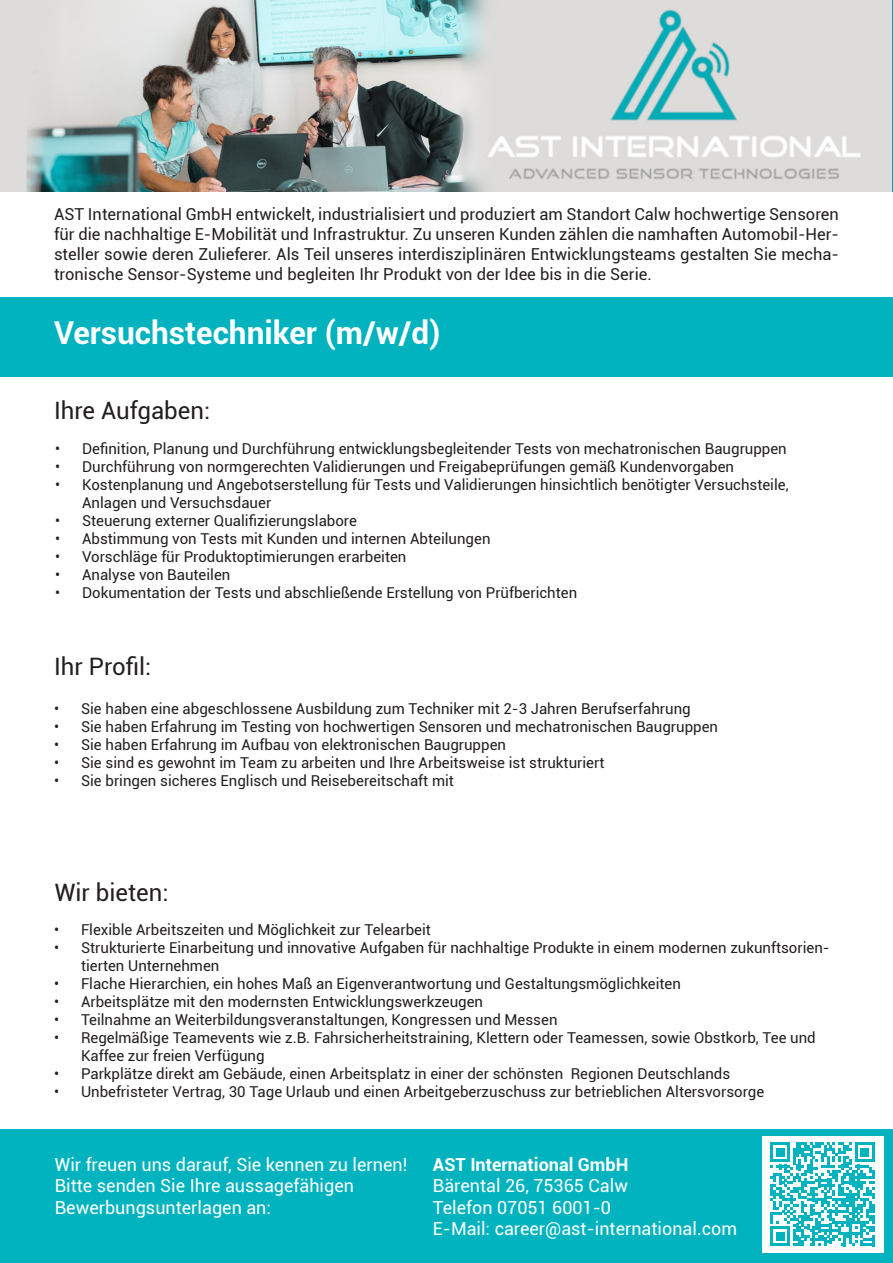
<style>
.page{position:relative;width:893px;height:1263px;background:#fff}
.page>*{position:absolute;margin:0;border:0;box-sizing:border-box;transform-origin:0 0}
.t1{font:700 31.5px "Roboto";color:#fff}
.t2{font:24px "Roboto";color:#231f20}
.t3{font:18px "Roboto";color:#fff}
.t4{font:700 18px "Roboto";color:#fff}
.t5{font:16.5px/19.8px "Roboto";color:#231f20;text-align:justify}
.t6{font:15px/18px "Roboto";color:#231f20}
</style>
<div class="page">
<div style="left:0;top:1129px;width:893px;height:134px;background:#00b3be"></div>
<img style="left:0;top:0;width:891px;height:191px">
<div style="left:0;top:298px;width:893px;height:79px;background:#00b3be"></div>
<div style="left:762px;top:1136px;width:121px;height:117px;background:#fff"></div>
<svg style="left:770px;top:1142px;width:104px;height:104px"></svg>
<p class="t5" style="left:54px;top:204px;width:786px">AST International GmbH entwickelt, industrialisiert und produziert am Standort Calw hochwertige Sensoren für die nachhaltige E-Mobilität und Infrastruktur. Zu unseren Kunden zählen die namhaften Automobil-Her&shy;steller sowie deren Zulieferer. Als Teil unseres interdisziplinären Entwicklungsteams gestalten Sie mecha&shy;tronische Sensor-Systeme und begleiten Ihr Produkt von der Idee bis in die Serie.</p>
<p class="t1" style="left:54px;top:311px;width:388px">Versuchstechniker (m/w/d)</p>
<p class="t2" style="left:54px;top:394px;width:158px">Ihre Aufgaben:</p>
<p class="t6" style="left:55px;top:439px;width:733px">• Definition, Planung und Durchführung entwicklungsbegleitender Tests von mechatronischen Baugruppen</p>
<p class="t6" style="left:55px;top:457px;width:680px">• Durchführung von normgerechten Validierungen und Freigabeprüfungen gemäß Kundenvorgaben</p>
<p class="t6" style="left:82px;top:475px;width:708px;text-indent:-27px">• Kostenplanung und Angebotserstellung für Tests und Validierungen hinsichtlich benötigter Versuchsteile,<br>Anlagen und Versuchsdauer</p>
<p class="t6" style="left:55px;top:511px;width:303px">• Steuerung externer Qualifizierungslabore</p>
<p class="t6" style="left:55px;top:529px;width:437px">• Abstimmung von Tests mit Kunden und internen Abteilungen</p>
<p class="t6" style="left:55px;top:547px;width:353px">• Vorschläge für Produktoptimierungen erarbeiten</p>
<p class="t6" style="left:55px;top:565px;width:177px">• Analyse von Bauteilen</p>
<p class="t6" style="left:55px;top:583px;width:524px">• Dokumentation der Tests und abschließende Erstellung von Prüfberichten</p>
<p class="t2" style="left:54px;top:649px;width:99px">Ihr Profil:</p>
<p class="t6" style="left:54px;top:699px;width:638px">• Sie haben eine abgeschlossene Ausbildung zum Techniker mit 2-3 Jahren Berufserfahrung</p>
<p class="t6" style="left:54px;top:717px;width:666px">• Sie haben Erfahrung im Testing von hochwertigen Sensoren und mechatronischen Baugruppen</p>
<p class="t6" style="left:54px;top:735px;width:454px">• Sie haben Erfahrung im Aufbau von elektronischen Baugruppen</p>
<p class="t6" style="left:54px;top:753px;width:552px">• Sie sind es gewohnt im Team zu arbeiten und Ihre Arbeitsweise ist strukturiert</p>
<p class="t6" style="left:54px;top:771px;width:401px">• Sie bringen sicheres Englisch und Reisebereitschaft mit</p>
<p class="t2" style="left:55px;top:876px;width:115px">Wir bieten:</p>
<p class="t6" style="left:54px;top:920px;width:378px">• Flexible Arbeitszeiten und Möglichkeit zur Telearbeit</p>
<p class="t6" style="left:81px;top:938px;width:750px;text-indent:-27px">• Strukturierte Einarbeitung und innovative Aufgaben für nachhaltige Produkte in einem modernen zukunftsorien&shy;tierten Unternehmen</p>
<p class="t6" style="left:54px;top:974px;width:628px">• Flache Hierarchien, ein hohes Maß an Eigenverantwortung und Gestaltungsmöglichkeiten</p>
<p class="t6" style="left:54px;top:992px;width:431px">• Arbeitsplätze mit den modernsten Entwicklungswerkzeugen</p>
<p class="t6" style="left:54px;top:1010px;width:505px">• Teilnahme an Weiterbildungsveranstaltungen, Kongressen und Messen</p>
<p class="t6" style="left:81px;top:1028px;width:736px;text-indent:-27px">• Regelmäßige Teamevents wie z.B. Fahrsicherheitstraining, Klettern oder Teamessen, sowie Obstkorb, Tee und<br>Kaffee zur freien Verfügung</p>
<p class="t6" style="left:54px;top:1064px;width:678px">• Parkplätze direkt am Gebäude, einen Arbeitsplatz in einer der schönsten Regionen Deutschlands</p>
<p class="t6" style="left:54px;top:1082px;width:712px">• Unbefristeter Vertrag, 30 Tage Urlaub und einen Arbeitgeberzuschuss zur betrieblichen Altersvorsorge</p>
<p class="t3" style="left:55px;top:1152px;width:354px">Wir freuen uns darauf, Sie kennen zu lernen!</p>
<p class="t3" style="left:55px;top:1173px;width:301px">Bitte senden Sie Ihre aussagefähigen</p>
<p class="t3" style="left:55px;top:1195px;width:218px">Bewerbungsunterlagen an:</p>
<p class="t4" style="left:433px;top:1151px;width:197px">AST International GmbH</p>
<p class="t3" style="left:433px;top:1173px;width:197px">Bärental 26, 75365 Calw</p>
<p class="t3" style="left:433px;top:1195px;width:180px">Telefon 07051 6001-0</p>
<p class="t3" style="left:433px;top:1216px;width:306px">E-Mail: career@ast-international.com</p>
</div>
